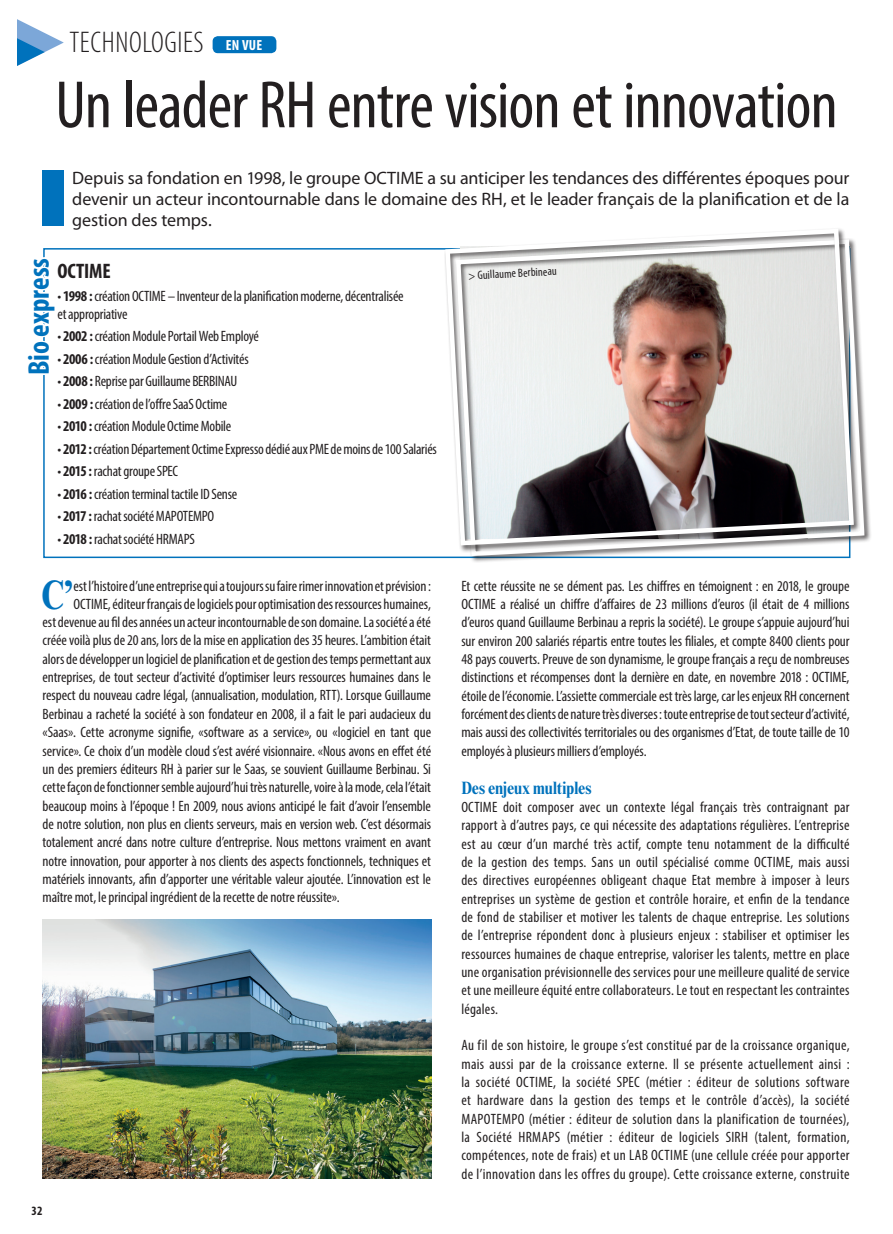
<style>
.page{position:relative;width:893px;height:1234px;background:#fff}
.page>*{position:absolute;margin:0;border:0;box-sizing:border-box;transform-origin:0 0}
.t1{font:condensed 67.5px "Myriad Pro";letter-spacing:-.015em;color:#231f20}
.t2{font:700 condensed 41.4px "Times New Roman MT Std";color:#0072bc}
.t3{font:300 condensed 30px "Myriad Pro";letter-spacing:.02em;color:#231f20}
.t4{font:700 condensed 30px "Myriad Pro";color:#0072bc}
.t5{font:700 condensed 21px "Myriad Pro";letter-spacing:-.01em;color:#231f20}
.t6{font:18px/21px "Myriad Pro";letter-spacing:-.005em;color:#231f20;text-align:justify}
.t7{font:700 condensed 18px "Times New Roman MT Std";letter-spacing:-.01em;color:#0072bc}
.t8{font:condensed 15px/18.3px "Myriad Pro";letter-spacing:-.005em;color:#231f20;text-align:justify}
.t9{font:700 condensed 12.75px "Myriad Pro";color:#231f20}
.t10{font:condensed 12px "Myriad Pro";color:#231f20}
.s1{font-weight:700;font-size:14.7px;color:#fff}
.s2{font-weight:700}
</style>
<div class="page">
<svg style="left:17px;top:19px;width:47px;height:47px"></svg>
<div style="left:213px;top:36px;width:63px;height:17px;background:#0072bc;border-radius:5px"></div>
<div style="left:43px;top:170px;width:21px;height:55px;background:#0072bc"></div>
<svg style="left:43px;top:255px;width:2px;height:122px"></svg>
<div style="left:455px;top:238px;width:417px;height:325px;background:#231f20;opacity:.75"></div>
<svg style="left:453px;top:238px;width:414px;height:320px"></svg>
<div style="left:444px;top:227px;width:417px;height:325px;background:#231f20;opacity:.75"></div>
<svg style="left:443px;top:227px;width:413px;height:320px"></svg>
<img style="left:43px;top:919px;width:389px;height:259px">
<h3 class="t3" style="left:69px;top:24px;width:194px">TECHNOLOGIES <span class="s1">EN VUE</span></h3>
<h1 class="t1" style="left:55px;top:64px;width:784px">Un leader RH entre vision et innovation</h1>
<p class="t6" style="left:72px;top:167px;width:779px">Depuis sa fondation en 1998, le groupe OCTIME a su anticiper les tendances des différentes époques pour devenir un acteur incontournable dans le domaine des RH, et le leader français de la planification et de la gestion des temps.</p>
<h3 class="t5" style="left:57px;top:258px;width:55px">OCTIME</h3>
<p class="t8" style="left:57px;top:286px;width:348px">• <span class="s2">1998 :</span> création OCTIME – Inventeur de la planification moderne, décentralisée et appropriative</p>
<p class="t8" style="left:57px;top:327px;width:203px">• <span class="s2">2002 :</span> création Module Portail Web Employé</p>
<p class="t8" style="left:57px;top:349px;width:193px">• <span class="s2">2006 :</span> création Module Gestion d’Activités</p>
<p class="t8" style="left:57px;top:372px;width:181px">• <span class="s2">2008 :</span> Reprise par Guillaume BERBINAU</p>
<p class="t8" style="left:57px;top:394px;width:171px">• <span class="s2">2009 :</span> création de l’offre SaaS Octime</p>
<p class="t8" style="left:57px;top:417px;width:175px">• <span class="s2">2010 :</span> création Module Octime Mobile</p>
<p class="t8" style="left:57px;top:439px;width:381px">• <span class="s2">2012 :</span> création Département Octime Expresso dédié aux PME de moins de 100 Salariés</p>
<p class="t8" style="left:57px;top:462px;width:122px">• <span class="s2">2015 :</span> rachat groupe SPEC</p>
<p class="t8" style="left:57px;top:484px;width:181px">• <span class="s2">2016 :</span> création terminal tactile ID Sense</p>
<p class="t8" style="left:57px;top:507px;width:158px">• <span class="s2">2017 :</span> rachat société MAPOTEMPO</p>
<p class="t8" style="left:57px;top:529px;width:139px">• <span class="s2">2018 :</span> rachat société HRMAPS</p>
<h3 class="t4" style="left:20px;top:375px;width:119px;rotate:-90deg">Bio express</h3>
<p class="t10" style="left:468px;top:268px;width:90px;rotate:-3deg">&gt; Guillaume Berbineau</p>
<h2 class="t2" style="left:41px;top:570px;width:34px">C’</h2>
<p class="t8" style="left:73px;top:576px;width:359px">est l’histoire d’une entreprise qui a toujours su faire rimer innovation et prévision :</p>
<p class="t8" style="left:73px;top:594px;width:359px">OCTIME, éditeur français de logiciels pour optimisation des ressources humaines,</p>
<p class="t8" style="left:43px;top:612px;width:390px">est devenue au fil des années un acteur incontournable de son domaine. La société a été</p>
<p class="t8" style="left:43px;top:631px;width:390px">créée voilà plus de 20 ans, lors de la mise en application des 35 heures. L’ambition était</p>
<p class="t8" style="left:43px;top:649px;width:390px">alors de développer un logiciel de planification et de gestion des temps permettant aux</p>
<p class="t8" style="left:43px;top:667px;width:390px">entreprises, de tout secteur d’activité d’optimiser leurs ressources humaines dans le</p>
<p class="t8" style="left:43px;top:686px;width:390px">respect du nouveau cadre légal, (annualisation, modulation, RTT). Lorsque Guillaume</p>
<p class="t8" style="left:43px;top:704px;width:390px">Berbinau a racheté la société à son fondateur en 2008, il a fait le pari audacieux du</p>
<p class="t8" style="left:43px;top:722px;width:390px">«Saas». Cette acronyme signifie, «software as a service», ou «logiciel en tant que</p>
<p class="t8" style="left:43px;top:741px;width:390px">service». Ce choix d’un modèle cloud s’est avéré visionnaire. «Nous avons en effet été</p>
<p class="t8" style="left:43px;top:759px;width:390px">un des premiers éditeurs RH à parier sur le Saas, se souvient Guillaume Berbinau. Si</p>
<p class="t8" style="left:43px;top:777px;width:390px">cette façon de fonctionner semble aujourd’hui très naturelle, voire à la mode, cela l’était</p>
<p class="t8" style="left:43px;top:796px;width:390px">beaucoup moins à l’époque ! En 2009, nous avions anticipé le fait d’avoir l’ensemble</p>
<p class="t8" style="left:43px;top:814px;width:390px">de notre solution, non plus en clients serveurs, mais en version web. C’est désormais</p>
<p class="t8" style="left:43px;top:832px;width:390px">totalement ancré dans notre culture d’entreprise. Nous mettons vraiment en avant</p>
<p class="t8" style="left:43px;top:851px;width:390px">notre innovation, pour apporter à nos clients des aspects fonctionnels, techniques et</p>
<p class="t8" style="left:43px;top:869px;width:390px">matériels innovants, afin d’apporter une véritable valeur ajoutée. L’innovation est le</p>
<p class="t8" style="left:43px;top:887px;width:299px">maître mot, le principal ingrédient de la recette de notre réussite».</p>
<p class="t9" style="left:32px;top:1202px;width:12px">32</p>
<p class="t8" style="left:461px;top:576px;width:390px">Et cette réussite ne se dément pas. Les chiffres en témoignent : en 2018, le groupe OCTIME a réalisé un chiffre d’affaires de 23 millions d’euros (il était de 4 millions d’euros quand Guillaume Berbinau a repris la société). Le groupe s’appuie aujourd’hui sur environ 200 salariés répartis entre toutes les filiales, et compte 8400 clients pour 48 pays couverts. Preuve de son dynamisme, le groupe français a reçu de nombreuses distinctions et récompenses dont la dernière en date, en novembre 2018 : OCTIME, étoile de l’économie. L’assiette commerciale est très large, car les enjeux RH concernent forcément des clients de nature très diverses : toute entreprise de tout secteur d’activité, mais aussi des collectivités territoriales ou des organismes d’Etat, de toute taille de 10 employés à plusieurs milliers d’employés.</p>
<p class="t7" style="left:461px;top:777px;width:132px">Des enjeux multiples</p>
<p class="t8" style="left:461px;top:797px;width:390px">OCTIME doit composer avec un contexte légal français très contraignant par rapport à d’autres pays, ce qui nécessite des adaptations régulières. L’entreprise est au cœur d’un marché très actif, compte tenu notamment de la difficulté de la gestion des temps. Sans un outil spécialisé comme OCTIME, mais aussi des directives européennes obligeant chaque Etat membre à imposer à leurs entreprises un système de gestion et contrôle horaire, et enfin de la tendance de fond de stabiliser et motiver les talents de chaque entreprise. Les solutions de l’entreprise répondent donc à plusieurs enjeux : stabiliser et optimiser les ressources humaines de chaque entreprise, valoriser les talents, mettre en place une organisation prévisionnelle des services pour une meilleure qualité de service et une meilleure équité entre collaborateurs. Le tout en respectant les contraintes légales.</p>
<p class="t8" style="left:461px;top:1035px;width:390px">Au fil de son histoire, le groupe s’est constitué par de la croissance organique, mais aussi par de la croissance externe. Il se présente actuellement ainsi : la société OCTIME, la société SPEC (métier : éditeur de solutions software et hardware dans la gestion des temps et le contrôle d’accès), la société MAPOTEMPO (métier : éditeur de solution dans la planification de tournées), la Société HRMAPS (métier : éditeur de logiciels SIRH (talent, formation, compétences, note de frais) et un LAB OCTIME (une cellule créée pour apporter de l’innovation dans les offres du groupe). Cette croissance externe, construite</p>
</div>
